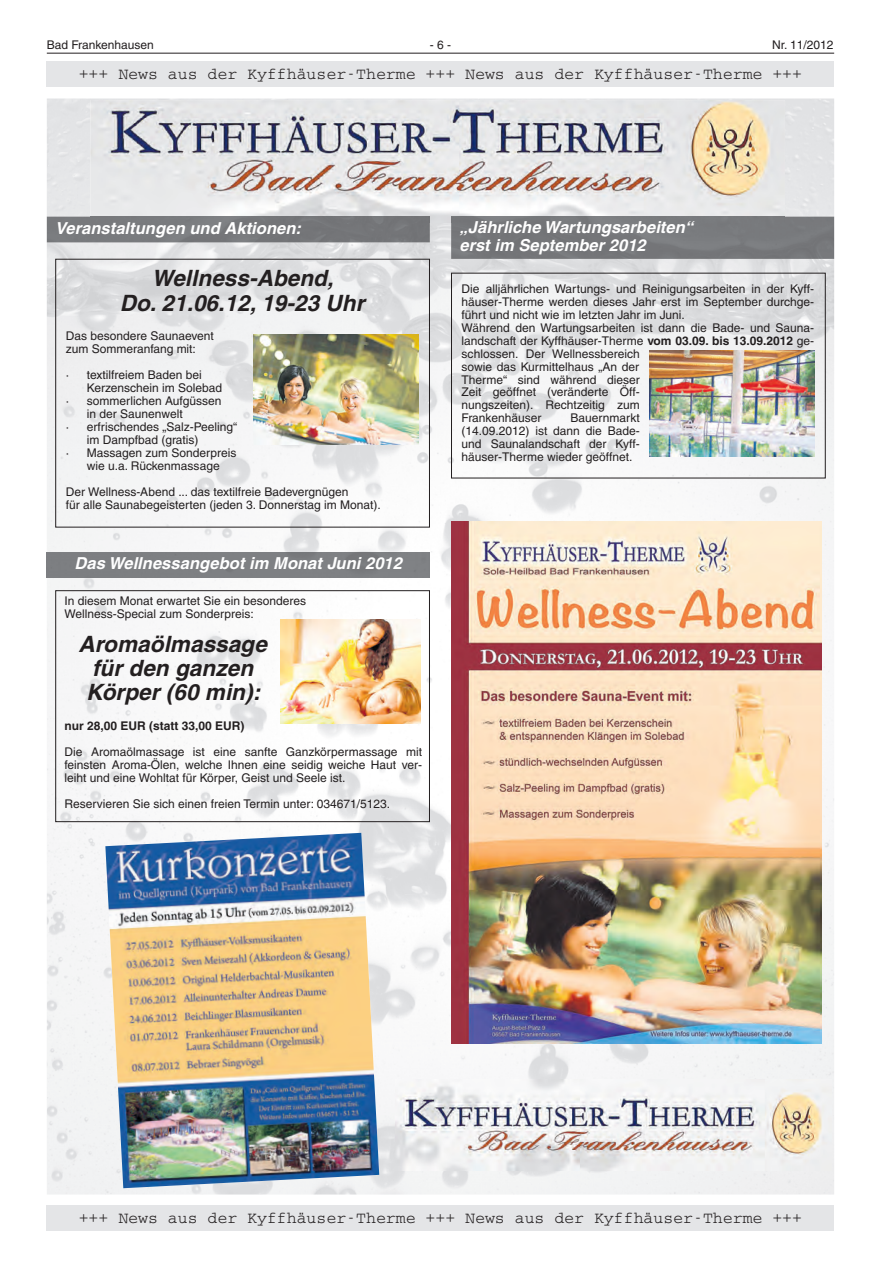
<style>
.page{position:relative;width:881px;height:1263px;background:#fff}
.page>*{position:absolute;margin:0;border:0;box-sizing:border-box;transform-origin:0 0}
.t1{font:italic 700 22.5px/24.3px "Helvetica LT";letter-spacing:.005em;color:#231f20;text-align:center}
.t2{font:16.5px "Courier";color:#231f20}
.t3{font:italic 700 16.5px/17.9px "Helvetica LT";letter-spacing:.005em;color:#fff}
.t4{font:12px/12.9px "Helvetica LT";color:#231f20}
.t5{font:700 12px "Helvetica LT";color:#231f20}
.s1{font-weight:700}
</style>
<div class="page">
<hr style="left:47px;top:53px;width:786px;height:1px;background:#231f20">
<img style="left:47px;top:98px;width:786px;height:1096px">
<div style="left:47px;top:62px;width:786px;height:25px;background:#e4e5e7"></div>
<div style="left:47px;top:1205px;width:786px;height:26px;background:#e4e5e7"></div>
<img style="left:90px;top:100px;width:694px;height:123px">
<img style="left:395px;top:1079px;width:435px;height:91px">
<div style="left:47px;top:217px;width:382px;height:25px;background:#78797c"></div>
<div style="left:90px;top:217px;width:339px;height:6px;background:#77787b"></div>
<div style="left:47px;top:552px;width:382px;height:26px;background:#7e8083"></div>
<div style="left:55px;top:259px;width:374px;height:268px;border:1px solid #231f20"></div>
<img style="left:254px;top:335px;width:164px;height:109px">
<div style="left:451px;top:217px;width:382px;height:42px;background:#76787b"></div>
<div style="left:451px;top:217px;width:333px;height:6px;background:#787a7d"></div>
<img style="left:649px;top:350px;width:164px;height:107px">
<div style="left:55px;top:590px;width:374px;height:232px;border:1px solid #231f20"></div>
<img style="left:281px;top:619px;width:139px;height:105px">
<img style="left:451px;top:521px;width:370px;height:522px">
<img style="left:105px;top:833px;width:274px;height:355px">
<p class="t4" style="left:47px;top:39px;width:109px">Bad Frankenhausen</p>
<p class="t4" style="left:429px;top:39px;width:23px">-6-</p>
<p class="t4" style="left:771px;top:39px;width:63px">Nr. 11/2012</p>
<h2 class="t2" style="left:79px;top:68px;width:724px">+++ News aus der Kyffhäuser-Therme +++ News aus der Kyffhäuser-Therme +++</h2>
<h2 class="t3" style="left:55px;top:221px;width:247px">Veranstaltungen und Aktionen:</h2>
<h1 class="t1" style="left:120px;top:268px;width:246px">Wellness-Abend,<br>Do. 21.06.12, 19-23 Uhr</h1>
<p class="t4" style="left:66px;top:331px;width:149px">Das besondere Saunaevent zum Sommeranfang mit:</p>
<p class="t4" style="left:66px;top:370px;width:137px">· textilfreiem Baden bei</p>
<p class="t4" style="left:87px;top:383px;width:137px">Kerzenschein im Solebad</p>
<p class="t4" style="left:66px;top:396px;width:157px">· sommerlichen Aufgüssen</p>
<p class="t4" style="left:87px;top:409px;width:97px">in der Saunenwelt</p>
<p class="t4" style="left:66px;top:422px;width:173px">· erfrischendes „Salz-Peeling“</p>
<p class="t4" style="left:87px;top:435px;width:113px">im Dampfbad (gratis)</p>
<p class="t4" style="left:66px;top:447px;width:172px">· Massagen zum Sonderpreis</p>
<p class="t4" style="left:87px;top:460px;width:134px">wie u.a. Rückenmassage</p>
<p class="t4" style="left:66px;top:486px;width:316px">Der Wellness-Abend ... das textilfreie Badevergnügen<br>für alle Saunabegeisterten (jeden 3. Donnerstag im Monat).</p>
<h2 class="t3" style="left:75px;top:556px;width:329px">Das Wellnessangebot im Monat Juni 2012</h2>
<p class="t4" style="left:65px;top:596px;width:243px">In diesem Monat erwartet Sie ein besonderes<br>Wellness-Special zum Sonderpreis:</p>
<h1 class="t1" style="left:78px;top:634px;width:190px">Aromaölmassage für den ganzen<br>Körper (60 min):</h1>
<p class="t5" style="left:65px;top:721px;width:181px">nur 28,00 EUR (statt 33,00 EUR)</p>
<p class="t4" style="left:65px;top:746px;width:359px;text-align:justify">Die Aromaölmassage ist eine sanfte Ganzkörpermassage mit feinsten Aroma-Ölen, welche Ihnen eine seidig weiche Haut ver&shy;leiht und eine Wohltat für Körper, Geist und Seele ist.</p>
<p class="t4" style="left:65px;top:798px;width:327px">Reservieren Sie sich einen freien Termin unter: 034671/5123.</p>
<h2 class="t3" style="left:459px;top:220px;width:235px">„Jährliche Wartungsarbeiten“ erst im September 2012</h2>
<p class="t4" style="left:461px;top:283px;width:354px">Die alljährlichen Wartungs- und Reinigungsarbeiten in der Kyff&shy;häuser-Therme werden dieses Jahr erst im September durchge&shy;führt und nicht wie im letzten Jahr im Juni.<br>Während den Wartungsarbeiten ist dann die Bade- und Sauna&shy;landschaft der Kyffhäuser-Therme <span class="s1">vom 03.09. bis 13.09.2012</span> ge&shy;schlossen. Der Wellnessbereich<br>sowie das Kurmittelhaus „An der<br>Therme“ sind während dieser<br>Zeit geöffnet (veränderte Öff-<br>nungszeiten). Rechtzeitig zum<br>Frankenhäuser</p>
<p class="t4" style="left:461px;top:413px;width:179px;text-align:justify;text-indent:109px">Bauernmarkt (14.09.2012) ist dann die Bade&shy;und Saunalandschaft der Kyff&shy;häuser-Therme wieder geöffnet.</p>
<h2 class="t2" style="left:79px;top:1212px;width:724px">+++ News aus der Kyffhäuser-Therme +++ News aus der Kyffhäuser-Therme +++</h2>
</div>
